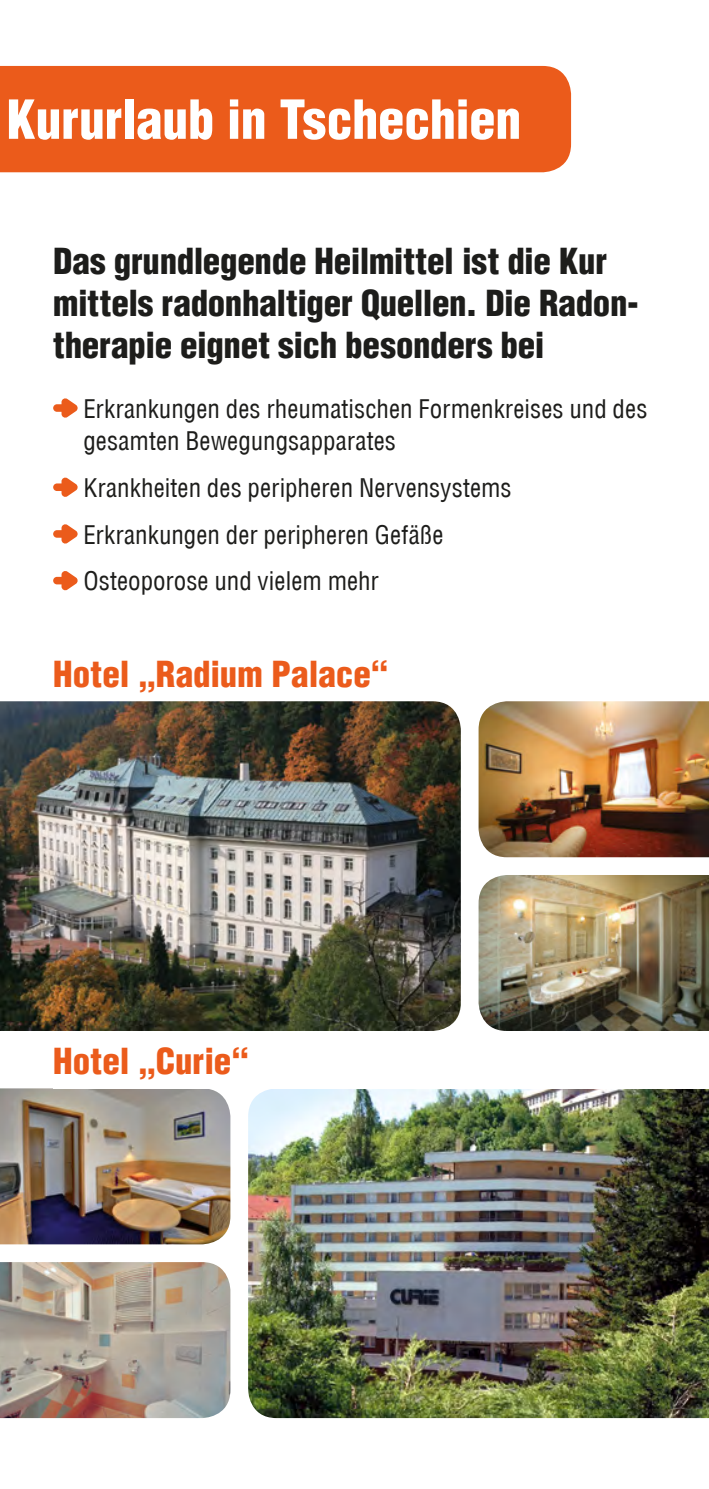
<style>
.page{position:relative;width:709px;height:1489px;background:#fff}
.page>*{position:absolute;margin:0;border:0;box-sizing:border-box;transform-origin:0 0}
.t1{font:900 condensed 52.5px "Helvetica LT";letter-spacing:-.01em;color:#fff}
.t2{font:900 condensed 35px/42px "Helvetica LT";letter-spacing:-.01em;color:#1d1d1b}
.t3{font:900 condensed 35px "Helvetica LT";color:#eb5b1b}
.t4{font:condensed 25px/46.8px "Helvetica LT";color:#1d1d1b}
</style>
<div class="page">
<div style="left:0;top:66px;width:571px;height:106px;background:#eb5b1b"></div>
<svg style="left:53px;top:398px;width:25px;height:20px"></svg>
<svg style="left:53px;top:477px;width:25px;height:20px"></svg>
<svg style="left:53px;top:524px;width:25px;height:20px"></svg>
<svg style="left:53px;top:571px;width:25px;height:20px"></svg>
<img style="left:248px;top:1089px;width:461px;height:328px">
<img style="left:0;top:1088px;width:230px;height:156px">
<img style="left:0;top:1262px;width:230px;height:155px">
<img style="left:0;top:701px;width:461px;height:329px">
<img style="left:478px;top:701px;width:231px;height:156px">
<img style="left:478px;top:875px;width:231px;height:155px">
<h1 class="t1" style="left:7px;top:86px;width:516px">Kururlaub in Tschechien</h1>
<h2 class="t2" style="left:53px;top:240px;width:587px">Das grundlegende Heilmittel ist die Kur mittels radonhaltiger Quellen. Die Radon&shy;therapie eignet sich besonders bei</h2>
<p class="t4" style="left:83px;top:392px;width:565px;line-height:32.5px">Erkrankungen des rheumatischen Formenkreises und des gesamten Bewegungsapparates</p>
<p class="t4" style="left:83px;top:464px;width:430px">Krankheiten des peripheren Nervensystems<br>Erkrankungen der peripheren Gefäße<br>Osteoporose und vielem mehr</p>
<h2 class="t3" style="left:53px;top:652px;width:336px">Hotel „Radium Palace“</h2>
<h2 class="t3" style="left:53px;top:1039px;width:197px">Hotel „Curie“</h2>
</div>
